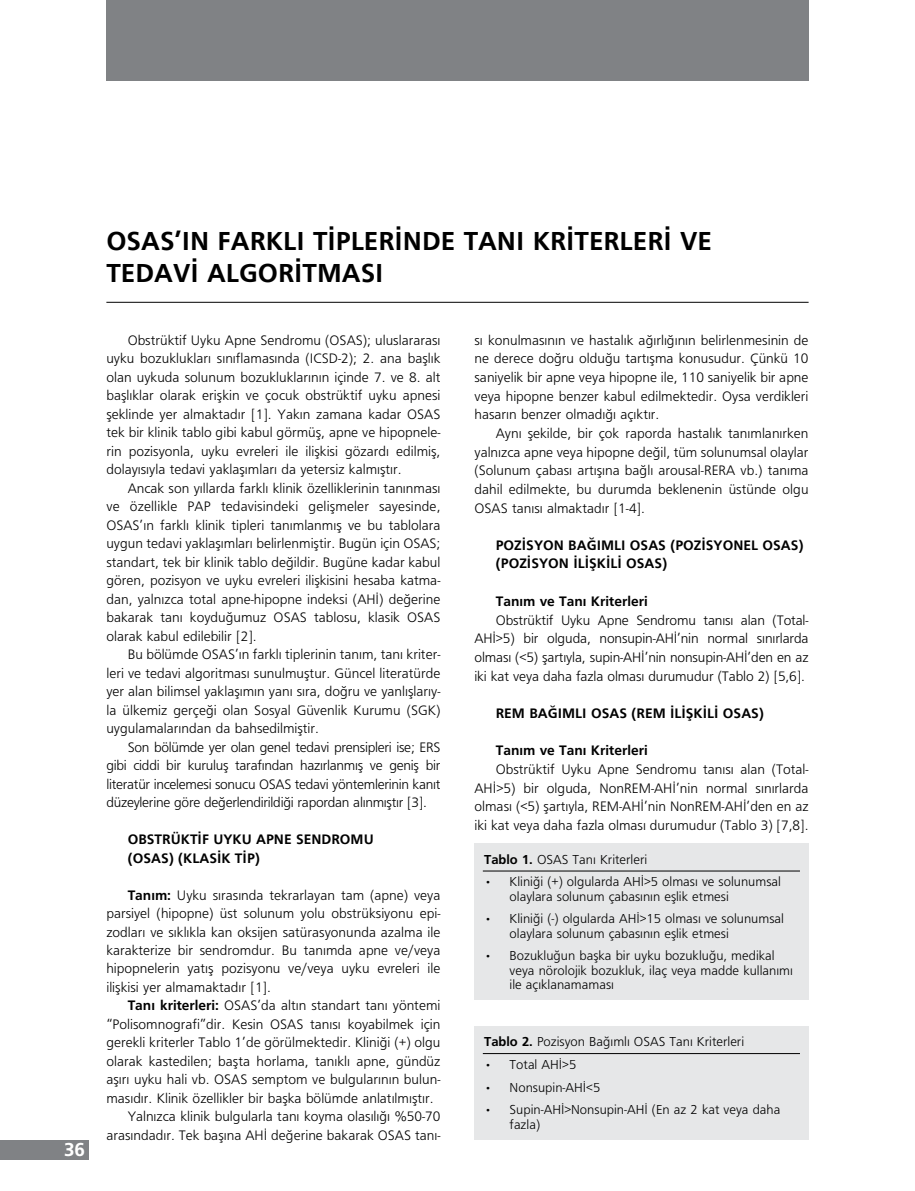
<style>
.page{position:relative;width:915px;height:1191px;background:#fff}
.page>*{position:absolute;margin:0;border:0;box-sizing:border-box;transform-origin:0 0}
.t1{font:27px/32.4px "Gill Sans Boldpcw";color:#000}
.t2{font:19.5px "Gill Sans Boldpcw";color:#fff}
.t3{font:14.25px/18.5px "Gill Sans Lightpcw";color:#000;text-align:justify}
.t4{font:14.25px/18.5px "Gill Sans Boldpcw";color:#000}
.t5{font:13.5px/14.2px "Gill Sans Lightpcw";color:#000}
.s1{font-family:"Gill Sans Boldpcw"}
</style>
<div class="page">
<div style="left:106px;top:0;width:702px;height:81px;background:#808285"></div>
<hr style="left:106px;top:302px;width:702px;height:1px;background:#000">
<div style="left:0;top:1140px;width:88px;height:19px;background:#808285"></div>
<div style="left:474px;top:843px;width:334px;height:156px;background:#e6e7e8"></div>
<hr style="left:482px;top:870px;width:317px;height:1px;background:#000">
<div style="left:474px;top:1026px;width:334px;height:114px;background:#e6e7e8"></div>
<hr style="left:482px;top:1053px;width:317px;height:1px;background:#000">
<h2 class="t2" style="left:64px;top:1138px;width:22px">36</h2>
<h1 class="t1" style="left:106px;top:224px;width:607px">OSAS’IN FARKLI TİPLERİNDE TANI KRİTERLERİ VE<br>TEDAVİ ALGORİTMASI</h1>
<p class="t3" style="left:106px;top:330px;width:335px;text-indent:21px">Obstrüktif Uyku Apne Sendromu (OSAS); uluslararası uyku bozuklukları sınıflamasında (ICSD-2); 2. ana başlık olan uykuda solunum bozukluklarının içinde 7. ve 8. alt başlıklar olarak erişkin ve çocuk obstrüktif uyku apnesi şeklinde yer almaktadır [1]. Yakın zamana kadar OSAS tek bir klinik tablo gibi kabul görmüş, apne ve hipopnele&shy;rin pozisyonla, uyku evreleri ile ilişkisi gözardı edilmiş, dolayısıyla tedavi yaklaşımları da yetersiz kalmıştır.</p>
<p class="t3" style="left:106px;top:478px;width:335px;text-indent:21px">Ancak son yıllarda farklı klinik özelliklerinin tanınması ve özellikle PAP tedavisindeki gelişmeler sayesinde, OSAS’ın farklı klinik tipleri tanımlanmış ve bu tablolara uygun tedavi yaklaşımları belirlenmiştir. Bugün için OSAS; standart, tek bir klinik tablo değildir. Bugüne kadar kabul gören, pozisyon ve uyku evreleri ilişkisini hesaba katma&shy;dan, yalnızca total apne-hipopne indeksi (AHİ) değerine bakarak tanı koyduğumuz OSAS tablosu, klasik OSAS olarak kabul edilebilir [2].</p>
<p class="t3" style="left:106px;top:645px;width:335px;text-indent:21px">Bu bölümde OSAS’ın farklı tiplerinin tanım, tanı kriter&shy;leri ve tedavi algoritması sunulmuştur. Güncel literatürde yer alan bilimsel yaklaşımın yanı sıra, doğru ve yanlışlarıy&shy;la ülkemiz gerçeği olan Sosyal Güvenlik Kurumu (SGK) uygulamalarından da bahsedilmiştir.</p>
<p class="t3" style="left:106px;top:737px;width:335px;text-indent:21px">Son bölümde yer olan genel tedavi prensipleri ise; ERS gibi ciddi bir kuruluş tarafından hazırlanmış ve geniş bir literatür incelemesi sonucu OSAS tedavi yöntemlerinin kanıt düzeylerine göre değerlendirildiği rapordan alınmıştır [3].</p>
<p class="t4" style="left:128px;top:830px;width:247px">OBSTRÜKTİF UYKU APNE SENDROMU (OSAS) (KLASİK TİP)</p>
<p class="t3" style="left:106px;top:885px;width:335px;text-indent:21px"><span class="s1">Tanım:</span> Uyku sırasında tekrarlayan tam (apne) veya parsiyel (hipopne) üst solunum yolu obstrüksiyonu epi&shy;zodları ve sıklıkla kan oksijen satürasyonunda azalma ile karakterize bir sendromdur. Bu tanımda apne ve/veya hipopnelerin yatış pozisyonu ve/veya uyku evreleri ile ilişkisi yer almamaktadır [1].</p>
<p class="t3" style="left:128px;top:996px;width:314px"><span class="s1">Tanı kriterleri:</span> OSAS’da altın standart tanı yöntemi</p>
<p class="t3" style="left:106px;top:1014px;width:335px">“Polisomnografi”dir. Kesin OSAS tanısı koyabilmek için</p>
<p class="t3" style="left:106px;top:1033px;width:335px">gerekli kriterler Tablo 1’de görülmektedir. Kliniği (+) olgu</p>
<p class="t3" style="left:106px;top:1051px;width:335px">olarak kastedilen; başta horlama, tanıklı apne, gündüz</p>
<p class="t3" style="left:106px;top:1070px;width:335px">aşırı uyku hali vb. OSAS semptom ve bulgularının bulun-</p>
<p class="t3" style="left:106px;top:1088px;width:328px">masıdır. Klinik özellikler bir başka bölümde anlatılmıştır.</p>
<p class="t3" style="left:128px;top:1107px;width:314px">Yalnızca klinik bulgularla tanı koyma olasılığı %50-70</p>
<p class="t3" style="left:106px;top:1125px;width:335px">arasındadır. Tek başına AHİ değerine bakarak OSAS tanı-</p>
<p class="t3" style="left:474px;top:330px;width:335px">sı konulmasının ve hastalık ağırlığının belirlenmesinin de ne derece doğru olduğu tartışma konusudur. Çünkü 10 saniyelik bir apne veya hipopne ile, 110 saniyelik bir apne veya hipopne benzer kabul edilmektedir. Oysa verdikleri hasarın benzer olmadığı açıktır.</p>
<p class="t3" style="left:474px;top:423px;width:335px;text-indent:21px">Aynı şekilde, bir çok raporda hastalık tanımlanırken yalnızca apne veya hipopne değil, tüm solunumsal olaylar (Solunum çabası artışına bağlı arousal-RERA vb.) tanıma dahil edilmekte, bu durumda beklenenin üstünde olgu OSAS tanısı almaktadır [1-4].</p>
<p class="t4" style="left:495px;top:535px;width:309px">POZİSYON BAĞIMLI OSAS (POZİSYONEL OSAS) (POZİSYON İLİŞKİLİ OSAS)</p>
<p class="t4" style="left:495px;top:591px;width:153px">Tanım ve Tanı Kriterleri</p>
<p class="t3" style="left:474px;top:610px;width:335px;text-indent:21px">Obstrüktif Uyku Apne Sendromu tanısı alan (Total-AHİ&gt;5) bir olguda, nonsupin-AHİ’nin normal sınırlarda olması (&lt;5) şartıyla, supin-AHİ’nin nonsupin-AHİ’den en az iki kat veya daha fazla olması durumudur (Tablo 2) [5,6].</p>
<p class="t4" style="left:495px;top:703px;width:269px">REM BAĞIMLI OSAS (REM İLİŞKİLİ OSAS)</p>
<p class="t4" style="left:495px;top:741px;width:153px">Tanım ve Tanı Kriterleri</p>
<p class="t3" style="left:474px;top:760px;width:335px;text-indent:21px">Obstrüktif Uyku Apne Sendromu tanısı alan (Total-AHİ&gt;5) bir olguda, NonREM-AHİ’nin normal sınırlarda olması (&lt;5) şartıyla, REM-AHİ’nin NonREM-AHİ’den en az iki kat veya daha fazla olması durumudur (Tablo 3) [7,8].</p>
<p class="t5" style="left:484px;top:851px;width:165px"><span class="s1">Tablo 1.</span> OSAS Tanı Kriterleri</p>
<p class="t5" style="left:509px;top:874px;width:273px;text-indent:-26px">• Kliniği (+) olgularda AHİ&gt;5 olması ve solunumsal olaylara solunum çabasının eşlik etmesi</p>
<p class="t5" style="left:509px;top:911px;width:276px;text-indent:-26px">• Kliniği (-) olgularda AHİ&gt;15 olması ve solunumsal olaylara solunum çabasının eşlik etmesi</p>
<p class="t5" style="left:509px;top:948px;width:284px;text-indent:-26px">• Bozukluğun başka bir uyku bozukluğu, medikal veya nörolojik bozukluk, ilaç veya madde kullanımı ile açıklanamaması</p>
<p class="t5" style="left:484px;top:1034px;width:261px"><span class="s1">Tablo 2.</span> Pozisyon Bağımlı OSAS Tanı Kriterleri</p>
<p class="t5" style="left:484px;top:1057px;width:94px">• Total AHİ&gt;5</p>
<p class="t5" style="left:484px;top:1079px;width:118px">• Nonsupin-AHİ&lt;5</p>
<p class="t5" style="left:509px;top:1102px;width:272px;text-indent:-26px">• Supin-AHİ&gt;Nonsupin-AHİ (En az 2 kat veya daha fazla)</p>
</div>
